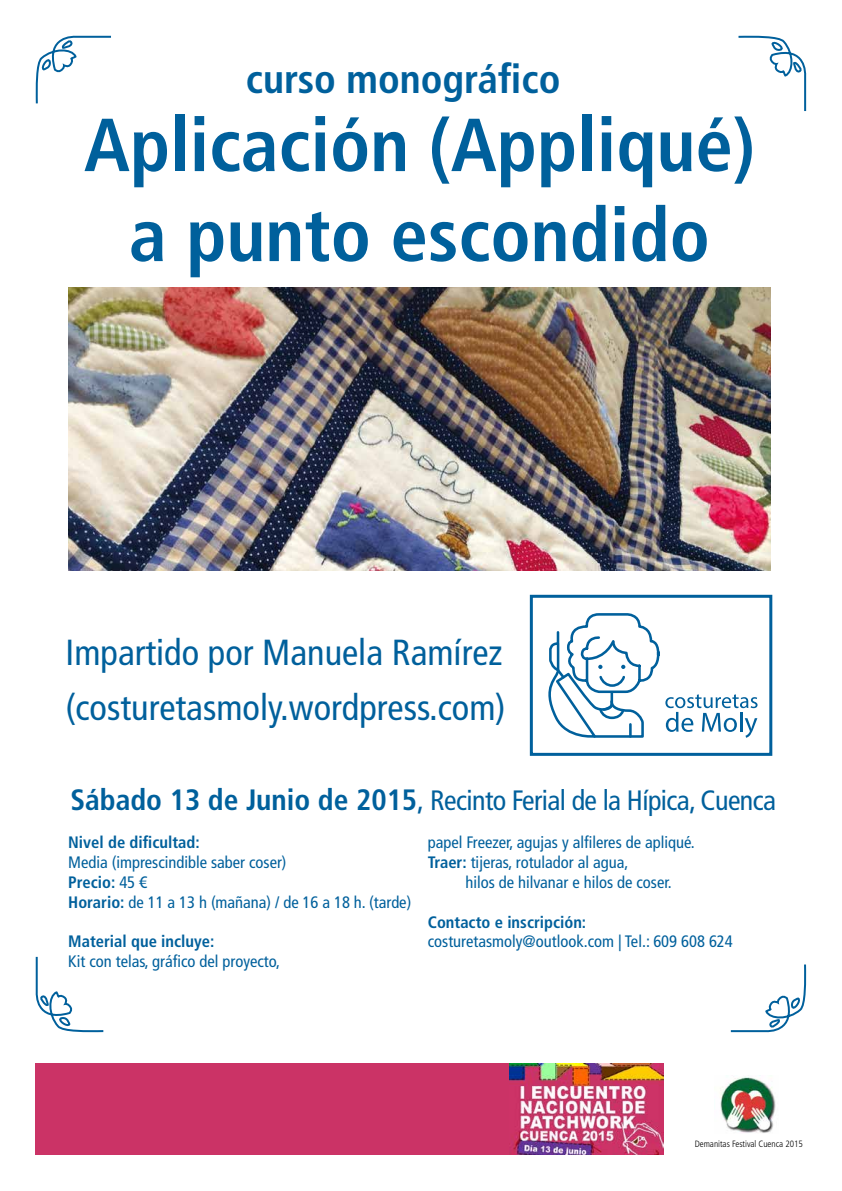
<style>
.page{position:relative;width:842px;height:1191px;background:#fff}
.page>*{position:absolute;margin:0;border:0;box-sizing:border-box;transform-origin:0 0}
.t1{font:700 condensed 75px/90px "Frutiger LT Std";color:#00609c;text-align:center}
.t2{font:700 condensed 40.4px "Frutiger LT Std";color:#00609c}
.t3{font:condensed 36.2px/55px "Frutiger LT Std";color:#00609c}
.t4{font:condensed 28px "Frutiger LT Std";letter-spacing:-.02em;color:#00609c}
.t5{font:condensed 16.6px/19.9px "Frutiger LT Std";color:#00609c}
.t6{font:700 condensed 16.6px "Frutiger LT Std";color:#00609c}
.t7{font:300 condensed 9.1px "Frutiger LT Std";color:#000}
.s1{font-weight:700;font-size:29.4px}
.s2{font-size:29.4px}
.s3{font-weight:700}
</style>
<div class="page">
<div style="left:530px;top:595px;width:242px;height:161px;border:3px solid #00609c"></div>
<svg style="left:548px;top:613px;width:209px;height:125px"></svg>
<img style="left:720px;top:1075px;width:56px;height:58px">
<div style="left:36px;top:1063px;width:628px;height:92px;background:#cb3366"></div>
<svg style="left:730px;top:964px;width:77px;height:69px"></svg>
<svg style="left:35px;top:956px;width:69px;height:77px"></svg>
<img style="left:68px;top:288px;width:703px;height:283px">
<svg style="left:35px;top:35px;width:76px;height:69px"></svg>
<svg style="left:738px;top:35px;width:69px;height:77px"></svg>
<img style="left:509px;top:1063px;width:155px;height:92px">
<h2 class="t2" style="left:246px;top:55px;width:316px">curso monográfico</h2>
<h1 class="t1" style="left:84px;top:100px;width:672px">Aplicación (Appliqué) a punto escondido</h1>
<h3 class="t3" style="left:65px;top:625px;width:442px">Impartido por Manuela Ramírez (costuretasmoly.wordpress.com)</h3>
<h3 class="t4" style="left:71px;top:783px;width:707px"><span class="s1">Sábado 13 de Junio de 2015</span><span class="s2">,</span> Recinto Ferial de la Hípica, Cuenca</h3>
<p class="t6" style="left:68px;top:832px;width:133px">Nivel de dificultad:</p>
<p class="t5" style="left:68px;top:852px;width:344px">Media (imprescindible saber coser)<br><span class="s3">Precio:</span> 45 €<br><span class="s3">Horario:</span> de 11 a 13 h (mañana) / de 16 a 18 h. (tarde)</p>
<p class="t6" style="left:68px;top:931px;width:148px">Material que incluye:</p>
<p class="t5" style="left:68px;top:951px;width:213px">Kit con telas, gráfico del proyecto,</p>
<p class="t5" style="left:428px;top:832px;width:268px">papel Freezer, agujas y alfileres de apliqué.<br><span class="s3">Traer:</span> tijeras, rotulador al agua,</p>
<p class="t5" style="left:465px;top:872px;width:208px">hilos de hilvanar e hilos de coser.</p>
<p class="t6" style="left:428px;top:912px;width:160px">Contacto e inscripción:</p>
<p class="t5" style="left:428px;top:932px;width:307px">costuretasmoly@outlook.com | Tel.: 609 608 624</p>
<p class="t7" style="left:695px;top:1138px;width:110px">Demanitas Festival Cuenca 2015</p>
</div>
